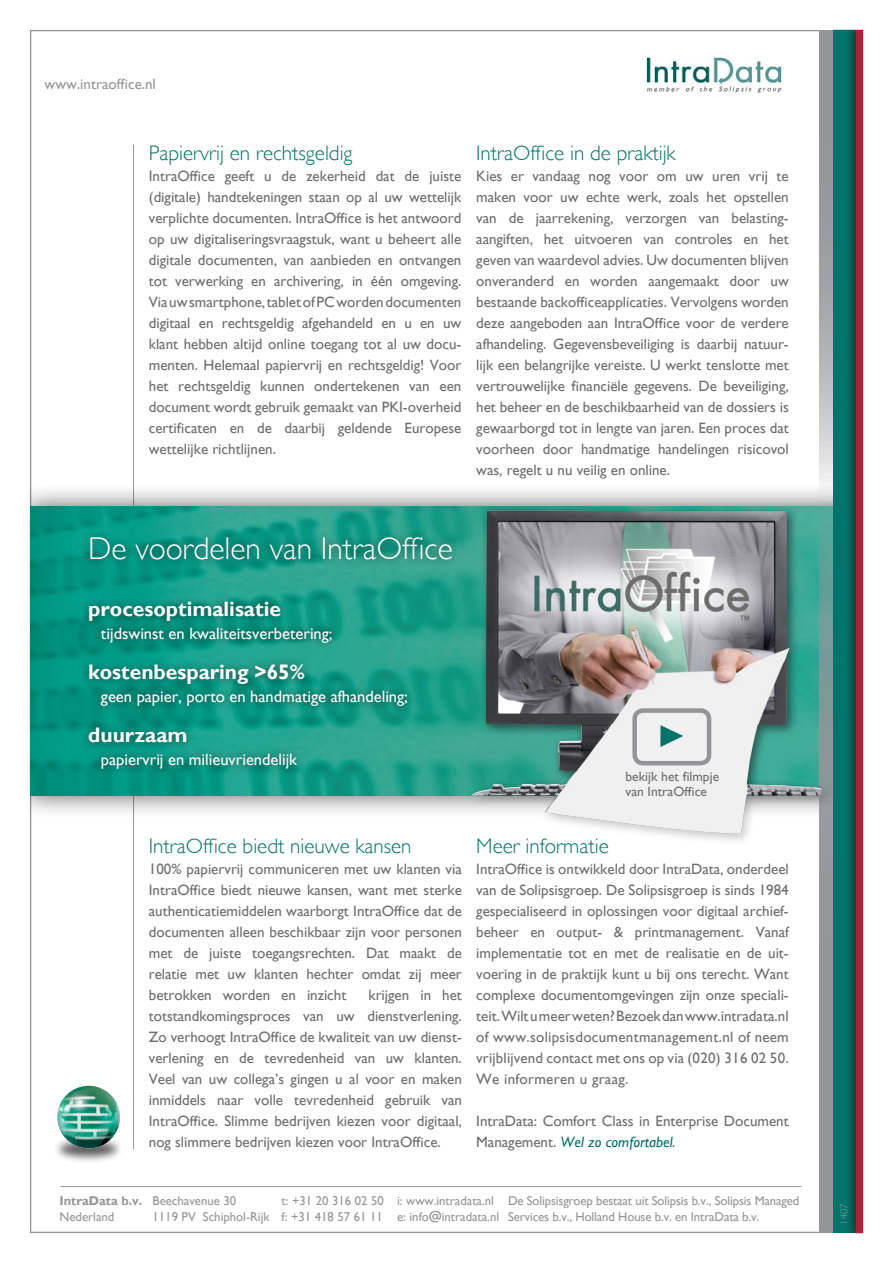
<style>
.page{position:relative;width:893px;height:1263px;background:#fff}
.page>*{position:absolute;margin:0;border:0;box-sizing:border-box;transform-origin:0 0}
.vet9_14{font:46.5px "Minion Pro";color:#00736a}
.vet9_14-2{font:300 31.5px "Gill Sans";color:#fff}
.vet9_14-3{font:300 21px "Gill Sans";color:#00736a}
.t1{font:700 21px "Gill Sans";color:#fff}
.t2{font:16.5px "Gill Sans";color:#fff}
.vet9_14-4{font:15px/21px "Gill Sans";color:#6c6d70;text-align:justify}
.t3{font:15px "Gill Sans";color:#939598}
.vet9_14-5{font:13.5px "Gill Sans";color:#6c6d70}
.t4{font:12.75px "Gill Sans";letter-spacing:-.01em;color:#939598}
.t5{font:700 12.75px "Gill Sans";color:#939598}
.t6{font:300 10.5px "Gill Sans";color:#939598}
.s1{font-style:italic;color:#00736a}
.s2{font-weight:400}
</style>
<div class="page">
<hr style="left:133px;top:145px;width:1px;height:1004px;background:#939598">
<div style="left:6px;top:482px;width:881px;height:337px;background:#231f20;opacity:.75"></div>
<svg style="left:30px;top:506px;width:426px;height:289px"></svg>
<svg style="left:819px;top:30px;width:14px;height:1203px;fill:#949699"></svg>
<img style="left:646px;top:57px;width:136px;height:36px">
<hr style="left:61px;top:1186px;width:740px;height:1px;background:#939598">
<div style="left:833px;top:30px;width:30px;height:1203px;background:#00736a"></div>
<div style="left:845px;top:23px;width:22px;height:1217px;background:#231f20;opacity:.75"></div>
<div style="left:856px;top:30px;width:7px;height:1203px;background:#a82539"></div>
<div style="left:1px;top:1px;width:28px;height:1261px;background:#fff"></div>
<div style="left:864px;top:1px;width:28px;height:1261px;background:#fff"></div>
<div style="left:863px;top:0;width:30px;height:1263px;border:2px solid #fff"></div>
<div style="left:1px;top:1234px;width:891px;height:28px;background:#fff"></div>
<div style="left:1px;top:1px;width:891px;height:28px;background:#fff"></div>
<div style="left:53px;top:1135px;width:71px;height:29px;background:#231f20;opacity:.75"></div>
<img style="left:57px;top:1086px;width:63px;height:63px">
<div style="left:80px;top:529px;width:380px;height:248px;background:#231f20;opacity:.75"></div>
<div style="left:466px;top:504px;width:368px;height:341px;background:#231f20;opacity:.25"></div>
<div style="left:456px;top:506px;width:366px;height:328px;background:#231f20;opacity:.5"></div>
<img style="left:471px;top:511px;width:351px;height:323px">
<div style="left:632px;top:708px;width:79px;height:57px;border:4px solid #939598;border-radius:9px"></div>
<p class="t3" style="left:45px;top:75px;width:113px">www.intraoffice.nl</p>
<p class="vet9_14-3" style="left:149px;top:141px;width:205px">Papiervrij en rechtsgeldig</p>
<p class="vet9_14-4" style="left:149px;top:166px;width:314px">IntraOffice geeft u de zekerheid dat de juiste (digitale) handtekeningen staan op al uw wettelijk verplichte documenten. IntraOffice is het antwoord op uw digitaliseringsvraagstuk, want u beheert alle digitale documenten, van aanbieden en ontvangen tot verwerking en archivering, in één omgeving.<br>Via uw smartphone, tablet of PC worden documenten digitaal en rechtsgeldig afgehandeld en u en uw klant hebben altijd online toegang tot al uw docu&shy;menten. Helemaal papiervrij en rechtsgeldig! Voor het rechtsgeldig kunnen ondertekenen van een document wordt gebruik gemaakt van PKI-overheid certificaten en de daarbij geldende Europese wettelijke richtlijnen.</p>
<p class="vet9_14-3" style="left:476px;top:141px;width:201px">IntraOffice in de praktijk</p>
<p class="vet9_14-4" style="left:476px;top:166px;width:314px">Kies er vandaag nog voor om uw uren vrij te maken voor uw echte werk, zoals het opstellen van de jaarrekening, verzorgen van belasting&shy;aangiften, het uitvoeren van controles en het geven van waardevol advies. Uw documenten blijven onveranderd en worden aangemaakt door uw bestaande backofficeapplicaties. Vervolgens worden deze aangeboden aan IntraOffice voor de verdere afhandeling. Gegevensbeveiliging is daarbij natuur&shy;lijk een belangrijke vereiste. U werkt tenslotte met vertrouwelijke financiële gegevens. De beveiliging, het beheer en de beschikbaarheid van de dossiers is gewaarborgd tot in lengte van jaren. Een proces dat voorheen door handmatige handelingen risicovol was, regelt u nu veilig en online.</p>
<p class="vet9_14-2" style="left:88px;top:531px;width:366px">De voordelen van IntraOffice</p>
<p class="t1" style="left:88px;top:597px;width:194px">procesoptimalisatie</p>
<p class="t2" style="left:101px;top:624px;width:233px">tijdswinst en kwaliteitsverbetering;</p>
<p class="t1" style="left:88px;top:660px;width:218px">kostenbesparing &gt;65%</p>
<p class="t2" style="left:101px;top:687px;width:308px">geen papier, porto en handmatige afhandeling;</p>
<p class="t1" style="left:88px;top:723px;width:101px">duurzaam</p>
<p class="t2" style="left:101px;top:750px;width:198px">papiervrij en milieuvriendelijk</p>
<p class="vet9_14" style="left:657px;top:702px;width:30px">▶</p>
<p class="vet9_14-5" style="left:625px;top:768px;width:95px">bekijk het filmpje</p>
<p class="vet9_14-5" style="left:625px;top:783px;width:83px">van IntraOffice</p>
<p class="vet9_14-3" style="left:149px;top:834px;width:264px">IntraOffice biedt nieuwe kansen</p>
<p class="vet9_14-4" style="left:149px;top:859px;width:315px">100% papiervrij communiceren met uw klanten via IntraOffice biedt nieuwe kansen, want met sterke authenticatiemiddelen waarborgt IntraOffice dat de documenten alleen beschikbaar zijn voor personen met de juiste toegangsrechten. Dat maakt de relatie met uw klanten hechter omdat zij meer betrokken worden en inzicht</p>
<p class="vet9_14-4" style="left:149px;top:985px;width:315px;text-indent:220px">krijgen in het totstandkomingsproces van uw dienstverlening.<br>Zo verhoogt IntraOffice de kwaliteit van uw dienst&shy;verlening en de tevredenheid van uw klanten.<br>Veel van uw collega’s gingen u al voor en maken inmiddels naar volle tevredenheid gebruik van IntraOffice. Slimme bedrijven kiezen voor digitaal, nog slimmere bedrijven kiezen voor IntraOffice.</p>
<p class="vet9_14-3" style="left:476px;top:834px;width:134px">Meer informatie</p>
<p class="vet9_14-4" style="left:476px;top:859px;width:314px">IntraOffice is ontwikkeld door IntraData, onderdeel van de Solipsisgroep. De Solipsisgroep is sinds 1984 gespecialiseerd in oplossingen voor digitaal archief&shy;beheer en output- &amp; printmanagement. Vanaf implementatie tot en met de realisatie en de uit&shy;voering in de praktijk kunt u bij ons terecht. Want complexe documentomgevingen zijn onze speciali&shy;teit. Wilt u meer weten? Bezoek dan www.intradata.nl of www.solipsisdocumentmanagement.nl of neem vrijblijvend contact met ons op via (020) 316 02 50.<br>We informeren u graag.</p>
<p class="vet9_14-4" style="left:476px;top:1111px;width:314px">IntraData: Comfort Class in Enterprise Document<br>Management. <span class="s1">Wel zo comfortabel.</span></p>
<p class="t5" style="left:60px;top:1193px;width:178px">IntraData b.v. <span class="s2">Beechavenue 30</span></p>
<p class="t4" style="left:282px;top:1193px;width:519px">t: +31 20 316 02 50 i: www.intradata.nl De Solipsisgroep bestaat uit Solipsis b.v., Solipsis Managed</p>
<p class="t4" style="left:60px;top:1209px;width:56px">Nederland</p>
<p class="t4" style="left:153px;top:1209px;width:608px">1119 PV Schiphol-Rijk f: +31 418 57 61 11 e: info@intradata.nl Services b.v., Holland House b.v. en IntraData b.v.</p>
<p class="t6" style="left:838px;top:1225px;width:23px;rotate:-90deg">1407</p>
</div>
